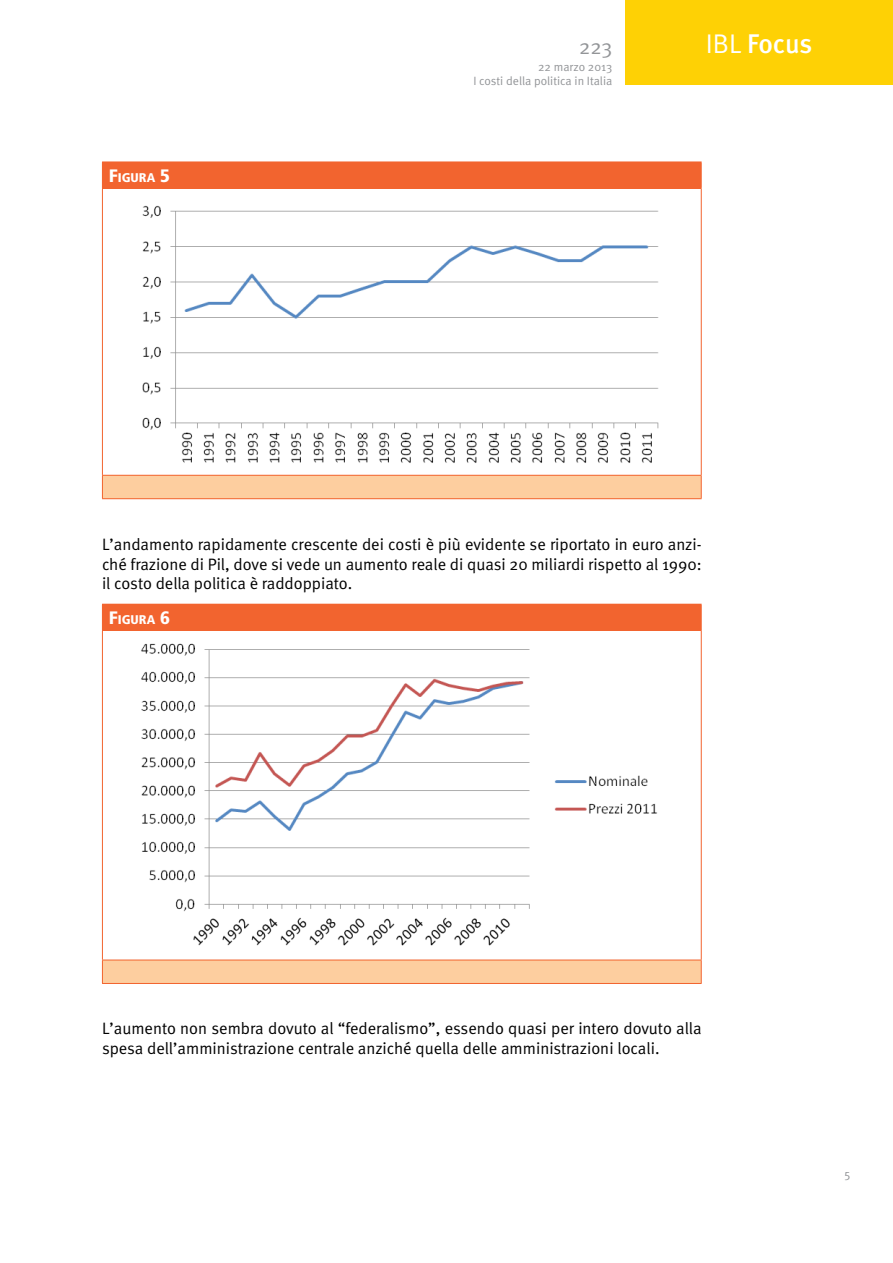
<style>
.page{position:relative;width:893px;height:1263px;background:#fff}
.page>*{position:absolute;margin:0;border:0;box-sizing:border-box;transform-origin:0 0}
.t1{font:500 27px "Meta";letter-spacing:-.005em;color:#fff}
.t2{font:21px "Meta Normal";color:#939598}
.Body{font:16.5px/19.8px "Meta Normal";color:#000;text-align:justify}
.Dida_Number{font:900 condensed 12.6px "Frutiger LT Std";color:#fff;scale:1.05 1}
.t3{font:12px/14.1px "Meta Normal";color:#939598;text-align:right}
.s1{font-size:18px}
.s2{font-family:"Meta Normal";font-weight:400}
</style>
<div class="page">
<div style="left:625px;top:0;width:268px;height:85px;background:#fed105"></div>
<div style="left:102px;top:162px;width:599px;height:26px;background:#f2642f"></div>
<div style="left:102px;top:475px;width:599px;height:24px;background:#fdce9f"></div>
<hr style="left:102px;top:188px;width:600px;height:1px;background:#f2642f">
<hr style="left:102px;top:475px;width:600px;height:1px;background:#f2642f">
<svg style="left:701px;top:162px;width:1px;height:26px"></svg>
<hr style="left:102px;top:189px;width:1px;height:286px;background:#f2642f">
<hr style="left:701px;top:189px;width:1px;height:286px;background:#f2642f">
<svg style="left:102px;top:476px;width:1px;height:22px"></svg>
<svg style="left:701px;top:476px;width:1px;height:22px"></svg>
<hr style="left:102px;top:498px;width:600px;height:1px;background:#f2642f">
<img style="left:142px;top:205px;width:517px;height:258px">
<div style="left:102px;top:604px;width:599px;height:26px;background:#f2642f"></div>
<div style="left:102px;top:960px;width:599px;height:23px;background:#fdce9f"></div>
<hr style="left:102px;top:630px;width:600px;height:1px;background:#f2642f">
<hr style="left:102px;top:960px;width:600px;height:1px;background:#f2642f">
<svg style="left:701px;top:604px;width:1px;height:26px"></svg>
<hr style="left:102px;top:631px;width:1px;height:329px;background:#f2642f">
<hr style="left:701px;top:631px;width:1px;height:329px;background:#f2642f">
<svg style="left:102px;top:960px;width:1px;height:23px"></svg>
<svg style="left:701px;top:960px;width:1px;height:23px"></svg>
<hr style="left:102px;top:983px;width:600px;height:1px;background:#f2642f">
<img style="left:141px;top:643px;width:516px;height:303px">
<p class="Dida_Number" style="left:109px;top:170px;width:60px"><span class="s1">F</span>IGURA <span class="s1">5</span></p>
<p class="t2" style="left:579px;top:34px;width:35px">223</p>
<p class="t3" style="left:473px;top:60px;width:140px">22 marzo 2013<br>I costi della politica in Italia</p>
<h1 class="t1" style="left:706px;top:27px;width:108px"><span class="s2">IBL</span> Focus</h1>
<p class="Body" style="left:102px;top:534px;width:601px">L’andamento rapidamente crescente dei costi è più evidente se riportato in euro anzi&shy;ché frazione di Pil, dove si vede un aumento reale di quasi 20 miliardi rispetto al 1990: il costo della politica è raddoppiato.</p>
<p class="Dida_Number" style="left:109px;top:612px;width:60px"><span class="s1">F</span>IGURA <span class="s1">6</span></p>
<p class="Body" style="left:102px;top:1019px;width:601px">L’aumento non sembra dovuto al “federalismo”, essendo quasi per intero dovuto alla spesa dell’amministrazione centrale anziché quella delle amministrazioni locali.</p>
<p class="t3" style="left:844px;top:1166px;width:7px">5</p>
</div>
